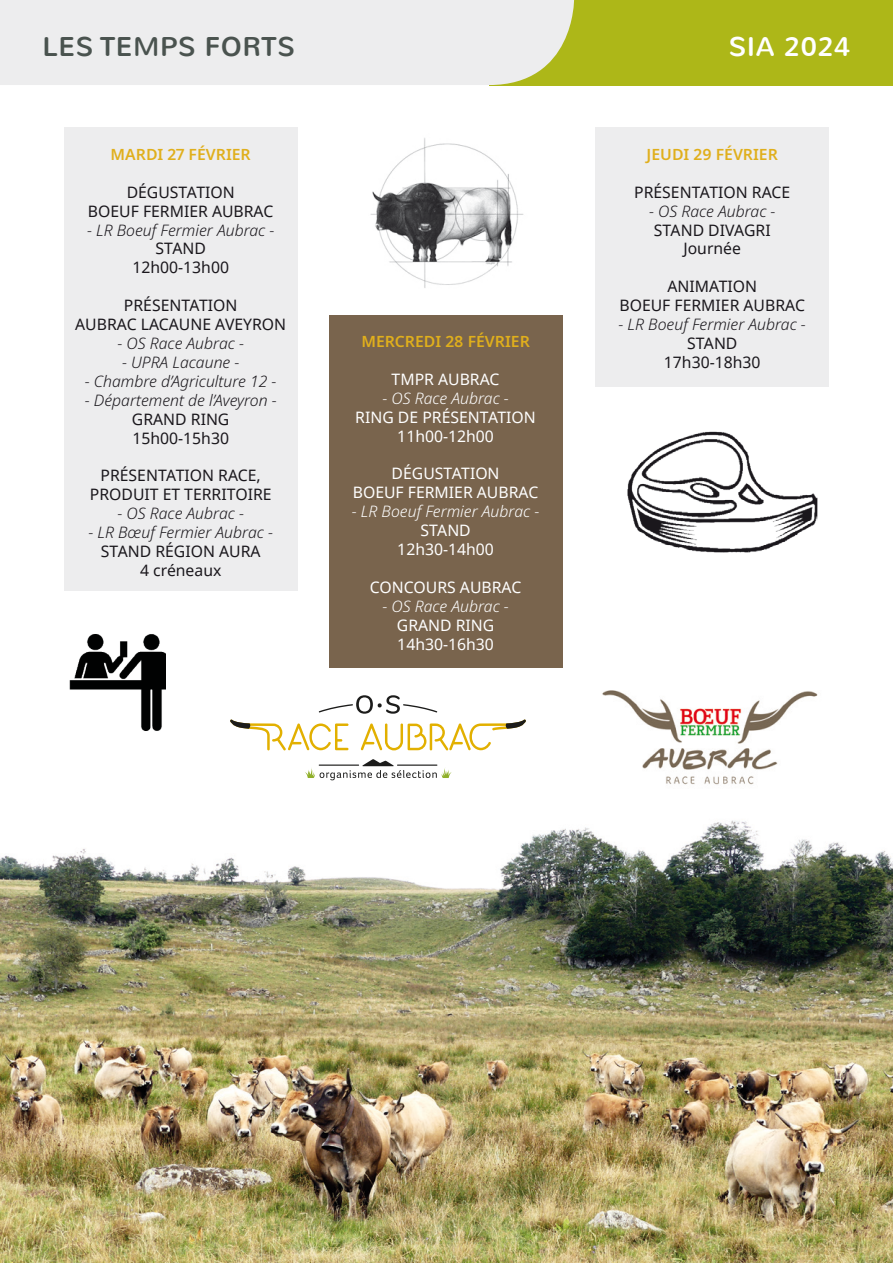
<style>
.page{position:relative;width:893px;height:1263px;background:#fff}
.page>*{position:absolute;margin:0;border:0;box-sizing:border-box;transform-origin:0 0}
.t1{font:27px "Nunito";letter-spacing:.02em;color:#4a534f}
.t2{font:27px "Nunito";letter-spacing:.02em;color:#fff}
.t3{font:15.75px/18.9px "Noto Sans";color:#1a171c;text-align:center}
.t4{font:italic 300 15.75px "Noto Sans";color:#1a171c}
.t5{font:15.75px "Noto Sans";color:#fff}
.t6{font:italic 300 15.75px "Noto Sans";color:#fff}
.t7{font:600 15.75px "Noto Sans";color:#e0af1c}
</style>
<div class="page">
<div style="left:64px;top:128px;width:234px;height:463px;background:#ededee"></div>
<img style="left:69px;top:634px;width:97px;height:97px">
<img style="left:370px;top:138px;width:154px;height:150px">
<img style="left:602px;top:690px;width:216px;height:95px">
<img style="left:627px;top:432px;width:191px;height:120px">
<img style="left:0;top:820px;width:893px;height:443px">
<div style="left:489px;top:0;width:404px;height:85px;background:#adb718"></div>
<div style="left:0;top:0;width:574px;height:85px;background:#ededee"></div>
<div style="left:329px;top:315px;width:234px;height:353px;background:#79644d"></div>
<div style="left:595px;top:128px;width:234px;height:259px;background:#ededee"></div>
<svg style="left:305px;top:759px;width:147px;height:21px"></svg>
<svg style="left:230px;top:695px;width:296px;height:55px"></svg>
<p class="t1" style="left:43px;top:29px;width:254px">LES TEMPS FORTS</p>
<p class="t2" style="left:729px;top:29px;width:123px">SIA 2024</p>
<p class="t7" style="left:111px;top:143px;width:142px">MARDI 27 FÉVRIER</p>
<p class="t3" style="left:127px;top:182px;width:109px">DÉGUSTATION</p>
<p class="t3" style="left:88px;top:201px;width:187px">BOEUF FERMIER AUBRAC</p>
<p class="t4" style="left:87px;top:219px;width:189px">- LR Boeuf Fermier Aubrac -</p>
<p class="t3" style="left:156px;top:239px;width:52px">STAND</p>
<p class="t3" style="left:132px;top:258px;width:98px">12h00-13h00</p>
<p class="t3" style="left:75px;top:296px;width:213px">PRÉSENTATION<br>AUBRAC LACAUNE AVEYRON</p>
<p class="t4" style="left:118px;top:332px;width:128px">- OS Race Aubrac -</p>
<p class="t4" style="left:122px;top:351px;width:119px">- UPRA Lacaune -</p>
<p class="t4" style="left:85px;top:370px;width:193px">- Chambre d’Agriculture 12 -</p>
<p class="t4" style="left:85px;top:389px;width:193px">- Département de l’Aveyron -</p>
<p class="t3" style="left:132px;top:409px;width:99px">GRAND RING</p>
<p class="t3" style="left:132px;top:428px;width:98px">15h00-15h30</p>
<p class="t3" style="left:101px;top:466px;width:162px">PRÉSENTATION RACE,</p>
<p class="t3" style="left:90px;top:485px;width:183px">PRODUIT ET TERRITOIRE</p>
<p class="t4" style="left:118px;top:502px;width:128px">- OS Race Aubrac -</p>
<p class="t4" style="left:89px;top:521px;width:186px">- LR Bœuf Fermier Aubrac -</p>
<p class="t3" style="left:101px;top:541px;width:161px">STAND RÉGION AURA</p>
<p class="t3" style="left:140px;top:560px;width:83px">4 créneaux</p>
<p class="t7" style="left:361px;top:330px;width:170px">MERCREDI 28 FÉVRIER</p>
<p class="t5" style="left:392px;top:368px;width:109px">TMPR AUBRAC</p>
<p class="t6" style="left:382px;top:387px;width:128px">- OS Race Aubrac -</p>
<p class="t5" style="left:355px;top:406px;width:182px">RING DE PRÉSENTATION</p>
<p class="t5" style="left:397px;top:425px;width:98px">11h00-12h00</p>
<p class="t5" style="left:392px;top:463px;width:109px">DÉGUSTATION</p>
<p class="t5" style="left:353px;top:482px;width:187px">BOEUF FERMIER AUBRAC</p>
<p class="t6" style="left:352px;top:500px;width:189px">- LR Boeuf Fermier Aubrac -</p>
<p class="t5" style="left:420px;top:520px;width:52px">STAND</p>
<p class="t5" style="left:397px;top:538px;width:98px">12h30-14h00</p>
<p class="t5" style="left:370px;top:576px;width:153px">CONCOURS AUBRAC</p>
<p class="t6" style="left:382px;top:595px;width:128px">- OS Race Aubrac -</p>
<p class="t5" style="left:397px;top:614px;width:99px">GRAND RING</p>
<p class="t5" style="left:397px;top:633px;width:98px">14h30-16h30</p>
<p class="t7" style="left:647px;top:143px;width:133px">JEUDI 29 FÉVRIER</p>
<p class="t3" style="left:634px;top:182px;width:158px">PRÉSENTATION RACE</p>
<p class="t4" style="left:649px;top:200px;width:128px">- OS Race Aubrac -</p>
<p class="t3" style="left:654px;top:220px;width:118px">STAND DIVAGRI</p>
<p class="t3" style="left:683px;top:239px;width:59px">Journée</p>
<p class="t3" style="left:667px;top:277px;width:91px">ANIMATION</p>
<p class="t3" style="left:619px;top:296px;width:187px">BOEUF FERMIER AUBRAC</p>
<p class="t4" style="left:619px;top:313px;width:189px">- LR Boeuf Fermier Aubrac -</p>
<p class="t3" style="left:687px;top:333px;width:52px">STAND</p>
<p class="t3" style="left:664px;top:352px;width:98px">17h30-18h30</p>
</div>
